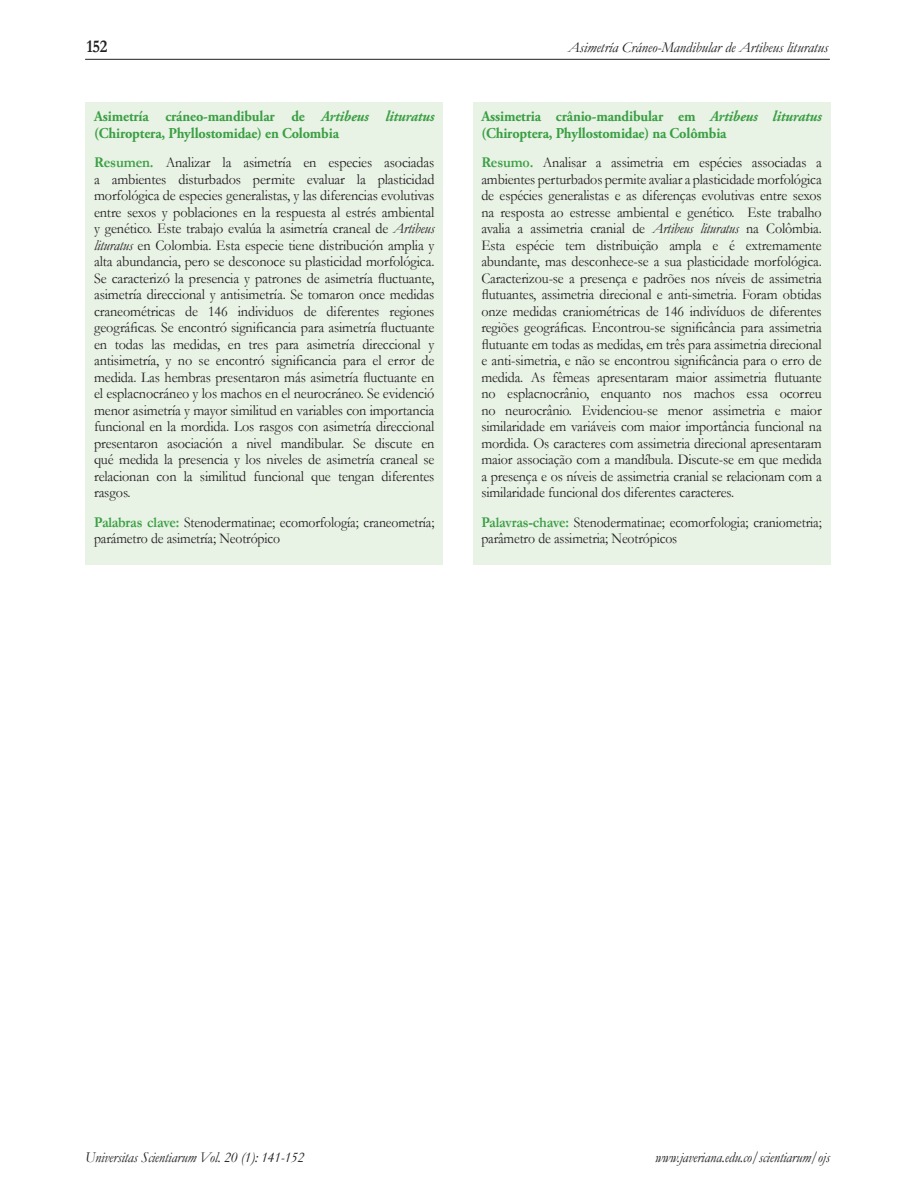
<style>
.page{position:relative;width:915px;height:1191px;background:#fff}
.page>*{position:absolute;margin:0;border:0;box-sizing:border-box;transform-origin:0 0}
.t1{font:700 18px "Garamond";color:#231f20;scale:.9 1}
.TEXTOcorrido{font:15px/16.5px "Garamond";letter-spacing:-.01em;color:#231f20;text-align:justify;scale:.94 1}
.TEXTOcorrido-2{font:15px/16.5px "Garamond";letter-spacing:-.01em;color:#231f20;text-align:justify;scale:.95 1}
.TEXTOcorrido-3{font:15px/16.5px "Garamond";letter-spacing:-.01em;color:#231f20;scale:.92 1}
.TEXTOcorrido-4{font:700 15px/16.5px "Adobe Garamond Pro";letter-spacing:-.01em;color:#399f42;scale:.95 1}
.t2{font:italic 15px "Garamond";letter-spacing:-.01em;color:#231f20;scale:.95 1}
.t3{font:italic 15px "Garamond";letter-spacing:-.01em;color:#231f20}
.s1{font-style:italic}
.s2{font-weight:700;color:#399f42}
</style>
<div class="page">
<hr style="left:85px;top:59px;width:744px;height:1px;background:#231f20">
<div style="left:85px;top:102px;width:358px;height:463px;background:#e8f2e5"></div>
<div style="left:472px;top:102px;width:358px;height:463px;background:#e8f2e5"></div>
<p class="t1" style="left:87px;top:34px;width:25px">152</p>
<p class="t3" style="left:568px;top:37px;width:261px">Asimetría Cráneo-Mandibular de Artibeus lituratus</p>
<p class="TEXTOcorrido-4" style="left:94px;top:109px;width:360px">Asimetría cráneo-mandibular de <span class="s1">Artibeus lituratus </span>(Chiroptera, Phyllostomidae) en Colombia</p>
<p class="TEXTOcorrido-2" style="left:94px;top:154px;width:360px"><span class="s2">Resumen.</span> Analizar la asimetría en especies asociadas a ambientes disturbados permite evaluar la plasticidad morfológica de especies generalistas, y las diferencias evolutivas entre sexos y poblaciones en la respuesta al estrés ambiental y genético. Este trabajo evalúa la asimetría craneal de <span class="s1">Artibeus lituratus</span> en Colombia. Esta especie tiene distribución amplia y alta abundancia, pero se desconoce su plasticidad morfológica.<br>Se caracterizó la presencia y patrones de asimetría fluctuante, asimetría direccional y antisimetría. Se tomaron once medidas craneométricas de 146 individuos de diferentes regiones geográficas. Se encontró significancia para asimetría fluctuante en todas las medidas, en tres para asimetría direccional y antisimetría, y no se encontró significancia para el error de medida. Las hembras presentaron más asimetría fluctuante en el esplacnocráneo y los machos en el neurocráneo. Se evidenció menor asimetría y mayor similitud en variables con importancia funcional en la mordida. Los rasgos con asimetría direccional presentaron asociación a nivel mandibular. Se discute en qué medida la presencia y los niveles de asimetría craneal se relacionan con la similitud funcional que tengan diferentes rasgos.</p>
<p class="TEXTOcorrido-3" style="left:94px;top:513px;width:371px"><span class="s2">Palabras clave:</span> Stenodermatinae; ecomorfología; craneometría; parámetro de asimetría; Neotrópico</p>
<p class="TEXTOcorrido-4" style="left:481px;top:109px;width:360px">Assimetria crânio-mandibular em <span class="s1">Artibeus lituratus </span>(Chiroptera, Phyllostomidae) na Colômbia</p>
<p class="TEXTOcorrido" style="left:481px;top:154px;width:363px"><span class="s2">Resumo.</span> Analisar a assimetria em espécies associadas a ambientes perturbados permite avaliar a plasticidade morfológica de espécies generalistas e as diferenças evolutivas entre sexos na resposta ao estresse ambiental e genético. Este trabalho avalia a assimetria cranial de <span class="s1">Artibeus lituratus</span> na Colômbia.<br>Esta espécie tem distribuição ampla e é extremamente abundante, mas desconhece-se a sua plasticidade morfológica.<br>Caracterizou-se a presença e padrões nos níveis de assimetria flutuantes, assimetria direcional e anti-simetria. Foram obtidas onze medidas craniométricas de 146 indivíduos de diferentes regiões geográficas. Encontrou-se significância para assimetria flutuante em todas as medidas, em três para assimetria direcional e anti-simetria, e não se encontrou significância para o erro de medida. As fêmeas apresentaram maior assimetria flutuante no esplacnocrânio, enquanto nos machos essa ocorreu no neurocrânio. Evidenciou-se menor assimetria e maior similaridade em variáveis com maior importância funcional na mordida. Os caracteres com assimetria direcional apresentaram maior associação com a mandíbula. Discute-se em que medida a presença e os níveis de assimetria cranial se relacionam com a similaridade funcional dos diferentes caracteres.</p>
<p class="TEXTOcorrido-3" style="left:481px;top:513px;width:371px"><span class="s2">Palavras-chave:</span> Stenodermatinae; ecomorfologia; craniometria; parâmetro de assimetria; Neotrópicos</p>
<p class="t2" style="left:85px;top:1146px;width:232px">Universitas Scientiarum Vol. 20 (1): 141-152</p>
<p class="t2" style="left:655px;top:1147px;width:185px">www.javeriana.edu.co/scientiarum/ojs</p>
</div>
